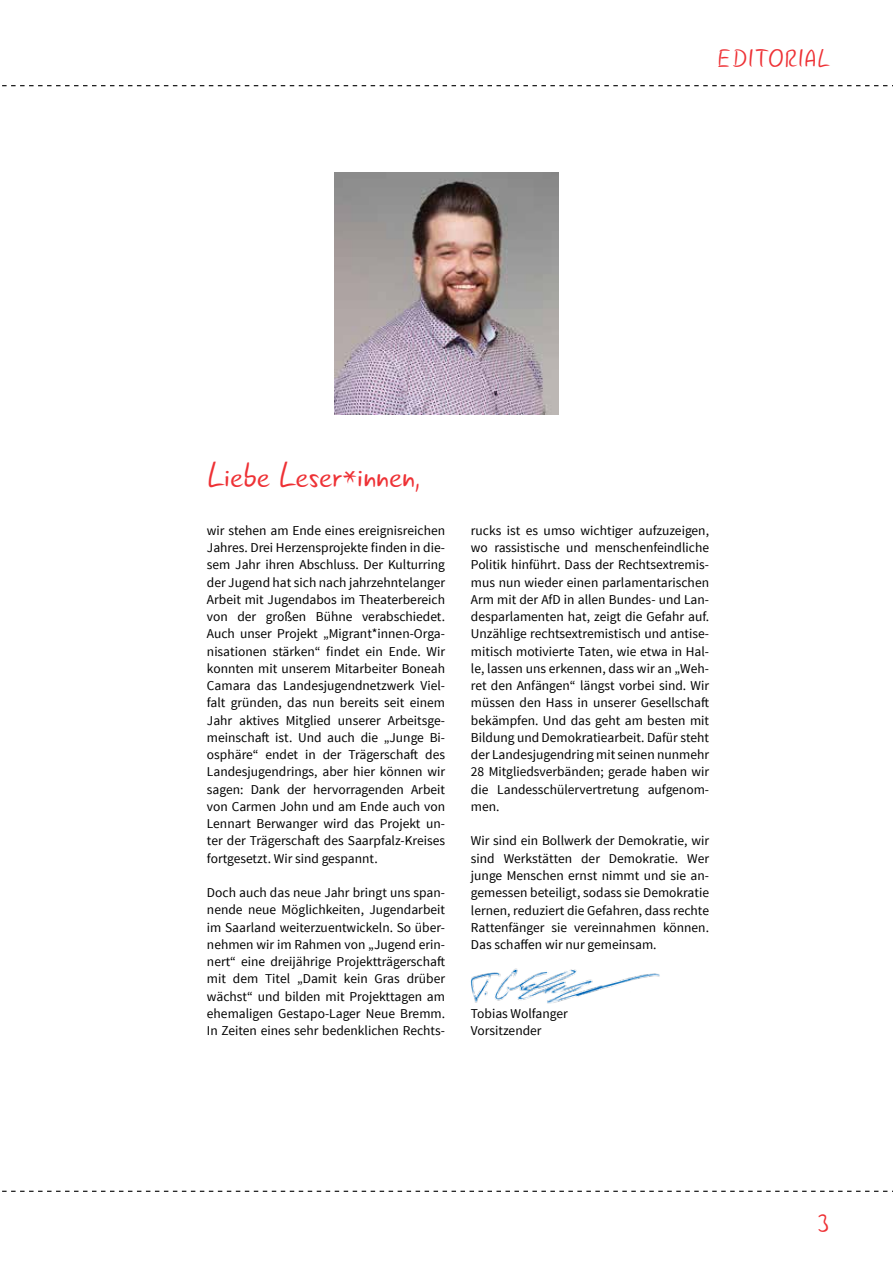
<style>
.page{position:relative;width:893px;height:1263px;background:#fff}
.page>*{position:absolute;margin:0;border:0;box-sizing:border-box;transform-origin:0 0}
.t1{font:36px "Gunny Rewritten";color:#ee3135}
.t2{font:25.5px "Gunny Rewritten";letter-spacing:.07em;color:#ee3135}
.t3{font:13.5px/17.2px "Source Sans Pro";color:#000;text-align:justify}
</style>
<div class="page">
<svg style="left:2px;top:85px;width:891px;height:1px"></svg>
<svg style="left:2px;top:1191px;width:891px;height:1px"></svg>
<img style="left:470px;top:968px;width:190px;height:36px">
<img style="left:335px;top:173px;width:223px;height:241px">
<h2 class="t2" style="left:718px;top:42px;width:113px">Editorial</h2>
<p class="t1" style="left:208px;top:452px;width:213px">Liebe Leser*innen,</p>
<p class="t3" style="left:207px;top:522px;width:240px">wir stehen am Ende eines ereignisreichen Jahres. Drei Herzensprojekte finden in die&shy;sem Jahr ihren Abschluss. Der Kulturring der Jugend hat sich nach jahrzehntelanger Arbeit mit Jugendabos im Theaterbereich von der großen Bühne verabschiedet.<br>Auch unser Projekt „Migrant*innen-Orga&shy;nisationen stärken“ findet ein Ende. Wir konnten mit unserem Mitarbeiter Boneah Camara das Landesjugendnetzwerk Viel&shy;falt gründen, das nun bereits seit einem Jahr aktives Mitglied unserer Arbeitsge&shy;meinschaft ist. Und auch die „Junge Bi&shy;osphäre“ endet in der Trägerschaft des Landesjugendrings, aber hier können wir sagen: Dank der hervorragenden Arbeit von Carmen John und am Ende auch von Lennart Berwanger wird das Projekt un&shy;ter der Trägerschaft des Saarpfalz-Kreises fortgesetzt. Wir sind gespannt.</p>
<p class="t3" style="left:207px;top:884px;width:240px">Doch auch das neue Jahr bringt uns span&shy;nende neue Möglichkeiten, Jugendarbeit im Saarland weiterzuentwickeln. So über&shy;nehmen wir im Rahmen von „Jugend erin&shy;nert“ eine dreijährige Projektträgerschaft mit dem Titel „Damit kein Gras drüber wächst“ und bilden mit Projekttagen am ehemaligen Gestapo-Lager Neue Bremm.<br>In Zeiten eines sehr bedenklichen Rechts-</p>
<p class="t3" style="left:471px;top:522px;width:240px">rucks ist es umso wichtiger aufzuzeigen, wo rassistische und menschenfeindliche Politik hinführt. Dass der Rechtsextremis&shy;mus nun wieder einen parlamentarischen Arm mit der AfD in allen Bundes- und Lan&shy;desparlamenten hat, zeigt die Gefahr auf.<br>Unzählige rechtsextremistisch und antise&shy;mitisch motivierte Taten, wie etwa in Hal&shy;le, lassen uns erkennen, dass wir an „Weh&shy;ret den Anfängen“ längst vorbei sind. Wir müssen den Hass in unserer Gesellschaft bekämpfen. Und das geht am besten mit Bildung und Demokratiearbeit. Dafür steht der Landesjugendring mit seinen nunmehr 28 Mitgliedsverbänden; gerade haben wir die Landesschülervertretung aufgenom&shy;men.</p>
<p class="t3" style="left:471px;top:833px;width:240px">Wir sind ein Bollwerk der Demokratie, wir sind Werkstätten der Demokratie. Wer junge Menschen ernst nimmt und sie an&shy;gemessen beteiligt, sodass sie Demokratie lernen, reduziert die Gefahren, dass rechte Rattenfänger sie vereinnahmen können.<br>Das schaffen wir nur gemeinsam.</p>
<p class="t3" style="left:471px;top:1005px;width:98px">Tobias Wolfanger<br>Vorsitzender</p>
<p class="t2" style="left:818px;top:1208px;width:13px">3</p>
</div>
